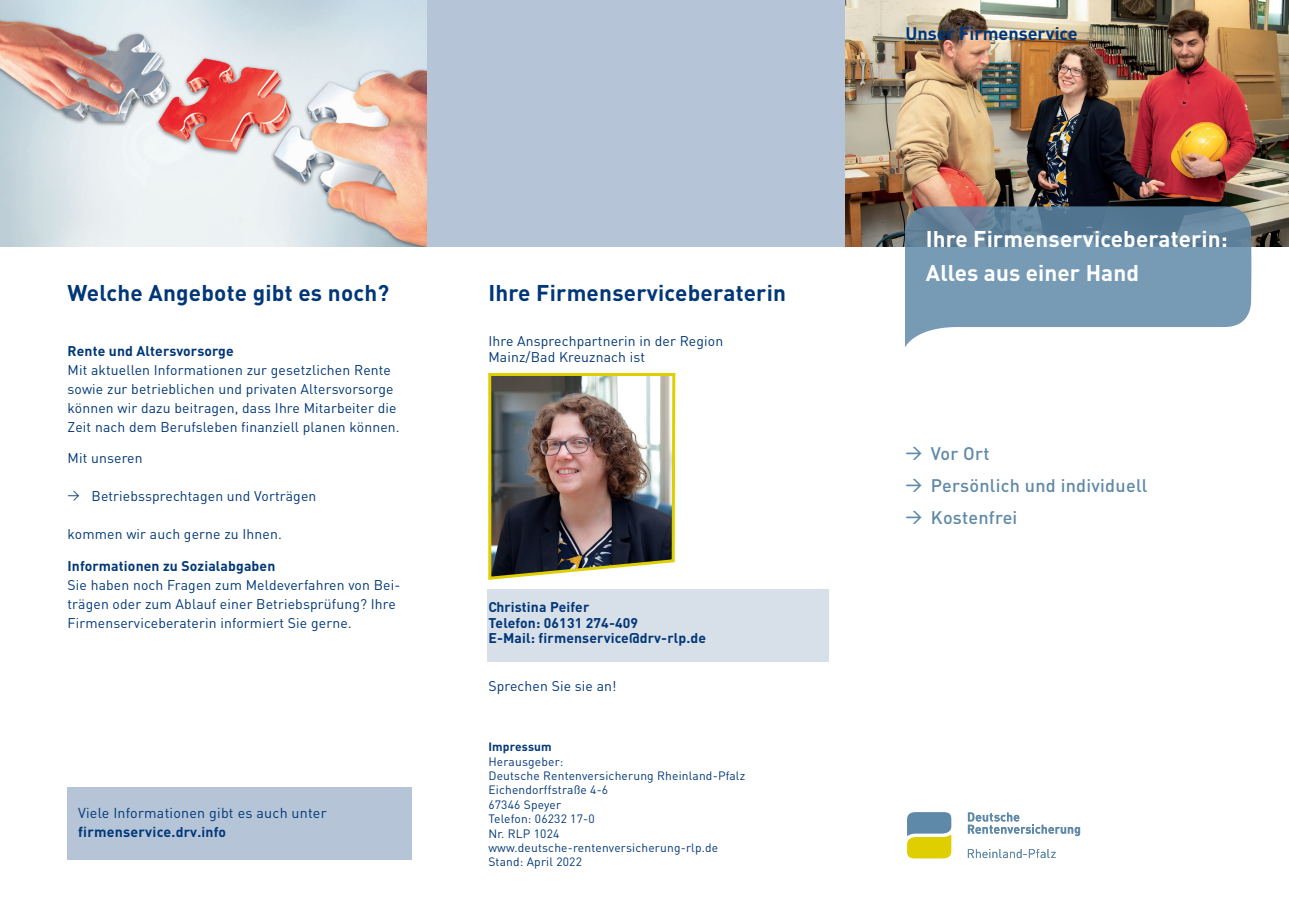
<style>
.page{position:relative;width:1289px;height:919px;background:#fff}
.page>*{position:absolute;margin:0;border:0;box-sizing:border-box;transform-origin:0 0}
.t1{font:700 22.5px "DIN";letter-spacing:.01em;color:#013778}
.t2{font:700 22.5px/34px "DIN";letter-spacing:.005em;color:#fff}
.t3{font:500 18px "DIN";letter-spacing:.015em;color:#5f89a8}
.t4{font:700 18px "DIN";color:#013778}
.t5{font:16.5px/32px "DIN Medium Alternate";color:#5f89a8}
.t6{font:14.25px/18.9px "DIN";letter-spacing:.015em;color:#013778}
.t7{font:13.95px/18.9px "DIN";letter-spacing:.01em;color:#013778}
.t8{font:700 13.95px "DIN";letter-spacing:.01em;color:#013778}
.t9{font:12px "DIN";letter-spacing:.015em;color:#013778}
.t10{font:700 12px "DIN";letter-spacing:.015em;color:#013778}
.t11{font:12px "DIN Regular Alternate";color:#013778}
.s1{font-weight:700}
.s2{font-weight:700;font-size:13.95px}
.s3{font-family:"DIN Medium Alternate";font-weight:400;font-size:16.5px}
</style>
<div class="page">
<img style="left:844px;top:0;width:444px;height:247px">
<div style="left:487px;top:589px;width:341px;height:72px;background:#d7dfe9"></div>
<div style="left:405px;top:0;width:439px;height:247px;background:#b5c5d7"></div>
<img style="left:905px;top:195px;width:351px;height:152px">
<svg style="left:907px;top:812px;width:44px;height:46px;background:#a7b365"></svg>
<svg style="left:967px;top:812px;width:113px;height:24px"></svg>
<svg style="left:967px;top:849px;width:88px;height:9px"></svg>
<img style="left:0;top:0;width:426px;height:246px">
<div style="left:68px;top:787px;width:343px;height:72px;background:#b5c5d7"></div>
<img style="left:488px;top:373px;width:188px;height:207px">
<h2 class="t1" style="left:68px;top:278px;width:323px">Welche Angebote gibt es noch?</h2>
<h3 class="t8" style="left:68px;top:341px;width:168px">Rente und Altersvorsorge</h3>
<p class="t7" style="left:68px;top:360px;width:333px">Mit aktuellen Informationen zur gesetzlichen Rente sowie zur betrieblichen und privaten Altersvorsorge können wir dazu beitragen, dass Ihre Mitarbeiter die Zeit nach dem Berufsleben finanziell planen können.</p>
<p class="t7" style="left:68px;top:448px;width:77px">Mit unseren</p>
<p class="t7" style="left:91px;top:486px;width:226px">Betriebssprechtagen und Vorträgen</p>
<p class="t7" style="left:68px;top:523px;width:216px">kommen wir auch gerne zu Ihnen.</p>
<p class="t11" style="left:68px;top:487px;width:14px">&gt;</p>
<h3 class="t8" style="left:68px;top:556px;width:209px">Informationen zu Sozialabgaben</h3>
<p class="t7" style="left:68px;top:575px;width:334px">Sie haben noch Fragen zum Meldeverfahren von Bei&shy;trägen oder zum Ablauf einer Betriebsprüfung? Ihre<br>Firmenserviceberaterin informiert Sie gerne.</p>
<p class="t6" style="left:78px;top:802px;width:250px">Viele Informationen gibt es auch unter <span class="s1">firmenservice</span><span class="s2">.drv.info</span></p>
<h2 class="t1" style="left:488px;top:278px;width:299px">Ihre Firmenserviceberaterin</h2>
<p class="t7" style="left:488px;top:332px;width:236px;line-height:15.9px">Ihre Ansprechpartnerin in der Region<br>Mainz/Bad Kreuznach ist</p>
<p class="t8" style="left:488px;top:597px;width:102px">Christina Peifer</p>
<p class="t8" style="left:488px;top:613px;width:151px">Telefon: 06131 274-409</p>
<p class="t8" style="left:488px;top:629px;width:219px">E-Mail: firmenservice@drv-rlp.de</p>
<p class="t7" style="left:488px;top:676px;width:130px">Sprechen Sie sie an!</p>
<h2 class="t10" style="left:488px;top:738px;width:65px">Impressum</h2>
<p class="t9" style="left:488px;top:753px;width:77px">Herausgeber:</p>
<p class="t9" style="left:488px;top:767px;width:258px">Deutsche Rentenversicherung Rheinland-Pfalz</p>
<p class="t9" style="left:488px;top:782px;width:121px">Eichendorffstraße 4-6</p>
<p class="t9" style="left:488px;top:796px;width:74px">67346 Speyer</p>
<p class="t9" style="left:488px;top:810px;width:108px">Telefon: 06232 17-0</p>
<p class="t9" style="left:488px;top:825px;width:72px">Nr. RLP 1024</p>
<p class="t9" style="left:488px;top:839px;width:231px">www.deutsche-rentenversicherung-rlp.de</p>
<p class="t9" style="left:488px;top:854px;width:95px">Stand: April 2022</p>
<p class="t4" style="left:905px;top:22px;width:174px">Unser Firmenservice</p>
<h1 class="t2" style="left:925px;top:221px;width:303px">Ihre Firmenserviceberaterin:<br>Alles aus einer Hand</h1>
<p class="t3" style="left:905px;top:441px;width:86px"><span class="s3">&gt;</span> Vor Ort</p>
<p class="t3" style="left:930px;top:473px;width:218px">Persönlich und individuell</p>
<p class="t3" style="left:930px;top:505px;width:88px">Kostenfrei</p>
<p class="t5" style="left:905px;top:467px;width:18px">&gt; &gt;</p>
</div>
